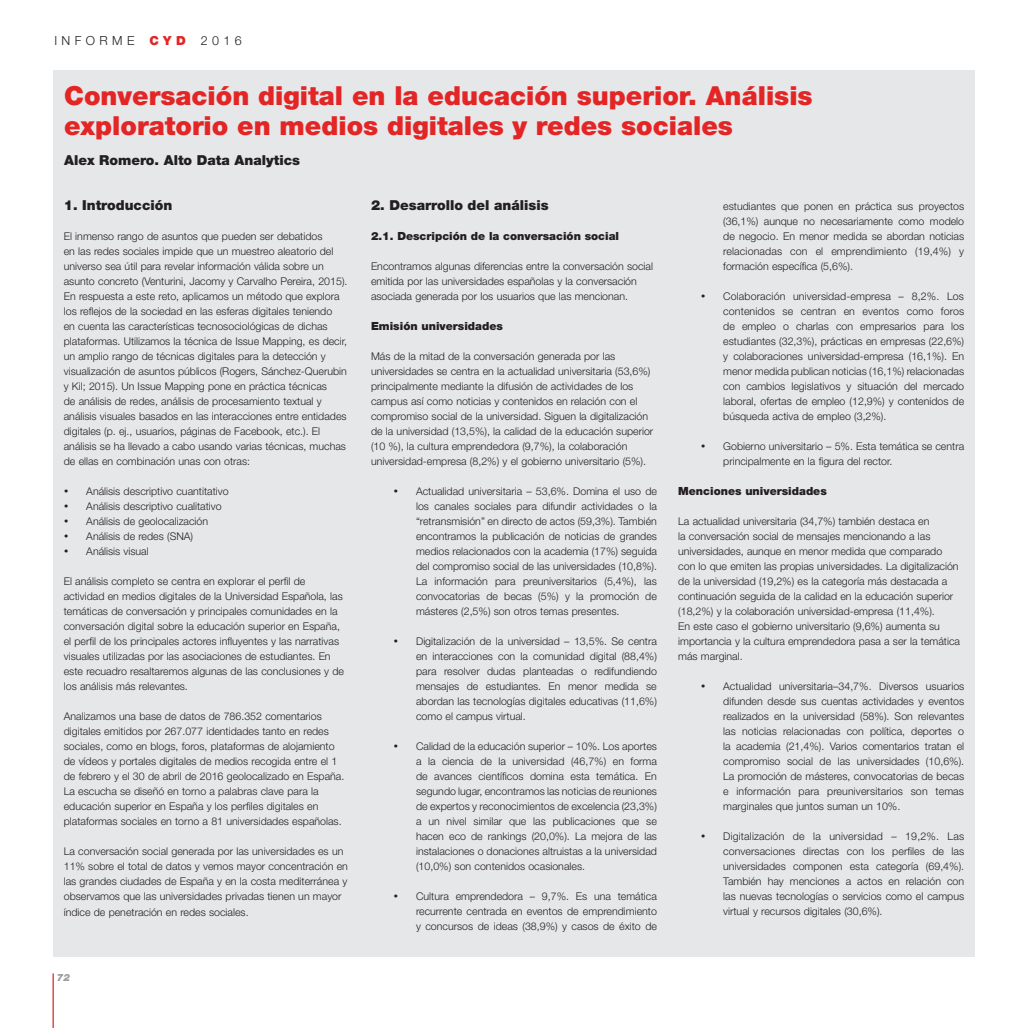
<style>
.page{position:relative;width:1028px;height:1028px;background:#fff}
.page>*{position:absolute;margin:0;border:0;box-sizing:border-box;transform-origin:0 0}
.t1{font:900 26.25px/30px "Helvetica Neue LT";color:#e32525}
.t2{font:900 13.75px "Helvetica Neue LT";color:#231f20}
.t3{font:300 12.5px "Helvetica Neue LT";letter-spacing:.35em;color:#231f20}
.t4{font:900 11.25px "Helvetica Neue LT";color:#231f20}
.t5{font:300 10.62px/15px "Helvetica Neue LT";color:#231f20}
.t6{font:italic 900 10px "Helvetica Neue LT";color:#9d9fa2}
.s1{font-weight:900;color:#e32525}
</style>
<div class="page">
<hr style="left:53px;top:973px;width:1px;height:55px;background:#e32525">
<div style="left:53px;top:71px;width:921px;height:886px;background:#e6e7e9"></div>
<p class="t3" style="left:54px;top:33px;width:189px">INFORME <span class="s1">CYD</span> 2016</p>
<h1 class="t1" style="left:64px;top:81px;width:750px">Conversación digital en la educación superior. Análisis exploratorio en medios digitales y redes sociales</h1>
<p class="t2" style="left:64px;top:152px;width:237px">Alex Romero. Alto Data Analytics</p>
<p class="t2" style="left:64px;top:197px;width:110px">1. Introducción</p>
<p class="t5" style="left:64px;top:229px;width:285px">El inmenso rango de asuntos que pueden ser debatidos<br>en las redes sociales impide que un muestreo aleatorio del universo sea útil para revelar información válida sobre un asunto concreto (Venturini, Jacomy y Carvalho Pereira, 2015).<br>En respuesta a este reto, aplicamos un método que explora los reflejos de la sociedad en las esferas digitales teniendo<br>en cuenta las características tecnosociológicas de dichas plataformas. Utilizamos la técnica de Issue Mapping, es decir, un amplio rango de técnicas digitales para la detección y visualización de asuntos públicos (Rogers, Sánchez-Querubin y Kil; 2015). Un Issue Mapping pone en práctica técnicas<br>de análisis de redes, análisis de procesamiento textual y análisis visuales basados en las interacciones entre entidades digitales (p. ej., usuarios, páginas de Facebook, etc.). El análisis se ha llevado a cabo usando varias técnicas, muchas de ellas en combinación unas con otras:</p>
<p class="t5" style="left:64px;top:484px;width:166px">• Análisis descriptivo cuantitativo</p>
<p class="t5" style="left:64px;top:499px;width:159px">• Análisis descriptivo cualitativo</p>
<p class="t5" style="left:64px;top:514px;width:146px">• Análisis de geolocalización</p>
<p class="t5" style="left:64px;top:529px;width:131px">• Análisis de redes (SNA)</p>
<p class="t5" style="left:64px;top:544px;width:86px">• Análisis visual</p>
<p class="t5" style="left:64px;top:574px;width:282px">El análisis completo se centra en explorar el perfil de actividad en medios digitales de la Universidad Española, las temáticas de conversación y principales comunidades en la conversación digital sobre la educación superior en España, el perfil de los principales actores influyentes y las narrativas visuales utilizadas por las asociaciones de estudiantes. En este recuadro resaltaremos algunas de las conclusiones y de los análisis más relevantes.</p>
<p class="t5" style="left:64px;top:709px;width:282px">Analizamos una base de datos de 786.352 comentarios digitales emitidos por 267.077 identidades tanto en redes sociales, como en blogs, foros, plataformas de alojamiento de vídeos y portales digitales de medios recogida entre el 1 de febrero y el 30 de abril de 2016 geolocalizado en España.<br>La escucha se diseñó en torno a palabras clave para la educación superior en España y los perfiles digitales en plataformas sociales en torno a 81 universidades españolas.</p>
<p class="t5" style="left:64px;top:844px;width:286px">La conversación social generada por las universidades es un 11% sobre el total de datos y vemos mayor concentración en las grandes ciudades de España y en la costa mediterránea y observamos que las universidades privadas tienen un mayor índice de penetración en redes sociales.</p>
<p class="t2" style="left:371px;top:197px;width:179px">2. Desarrollo del análisis</p>
<p class="t4" style="left:371px;top:229px;width:250px">2.1. Descripción de la conversación social</p>
<p class="t5" style="left:371px;top:259px;width:283px">Encontramos algunas diferencias entre la conversación social emitida por las universidades españolas y la conversación asociada generada por los usuarios que las mencionan.</p>
<p class="t4" style="left:371px;top:319px;width:133px">Emisión universidades</p>
<p class="t5" style="left:371px;top:349px;width:284px">Más de la mitad de la conversación generada por las universidades se centra en la actualidad universitaria (53,6%) principalmente mediante la difusión de actividades de los campus así como noticias y contenidos en relación con el compromiso social de la universidad. Siguen la digitalización de la universidad (13,5%), la calidad de la educación superior (10 %), la cultura emprendedora (9,7%), la colaboración universidad-empresa (8,2%) y el gobierno universitario (5%).</p>
<p class="t5" style="left:416px;top:484px;width:242px;text-align:justify;text-indent:-23px">• Actualidad universitaria – 53,6%. Domina el uso de los canales sociales para difundir actividades o la “retransmisión” en directo de actos (59,3%). También encontramos la publicación de noticias de grandes medios relacionados con la academia (17%) seguida del compromiso social de las universidades (10,8%).<br>La información para preuniversitarios (5,4%), las convocatorias de becas (5%) y la promoción de másteres (2,5%) son otros temas presentes.</p>
<p class="t5" style="left:416px;top:634px;width:242px;text-align:justify;text-indent:-23px">• Digitalización de la universidad – 13,5%. Se centra en interacciones con la comunidad digital (88,4%) para resolver dudas planteadas o redifundiendo mensajes de estudiantes. En menor medida se abordan las tecnologías digitales educativas (11,6%) como el campus virtual.</p>
<p class="t5" style="left:416px;top:739px;width:242px;text-align:justify;text-indent:-23px">• Calidad de la educación superior – 10%. Los aportes a la ciencia de la universidad (46,7%) en forma de avances científicos domina esta temática. En segundo lugar, encontramos las noticias de reuniones de expertos y reconocimientos de excelencia (23,3%) a un nivel similar que las publicaciones que se hacen eco de rankings (20,0%). La mejora de las instalaciones o donaciones altruistas a la universidad (10,0%) son contenidos ocasionales.</p>
<p class="t5" style="left:416px;top:889px;width:242px;text-align:justify;text-indent:-23px">• Cultura emprendedora – 9,7%. Es una temática recurrente centrada en eventos de emprendimiento y concursos de ideas (38,9%) y casos de éxito de</p>
<p class="t5" style="left:723px;top:199px;width:242px;text-align:justify">estudiantes que ponen en práctica sus proyectos (36,1%) aunque no necesariamente como modelo de negocio. En menor medida se abordan noticias relacionadas con el emprendimiento (19,4%) y formación específica (5,6%).</p>
<p class="t5" style="left:723px;top:289px;width:242px;text-align:justify;text-indent:-23px">• Colaboración universidad-empresa – 8,2%. Los contenidos se centran en eventos como foros de empleo o charlas con empresarios para los estudiantes (32,3%), prácticas en empresas (22,6%) y colaboraciones universidad-empresa (16,1%). En menor medida publican noticias (16,1%) relacionadas con cambios legislativos y situación del mercado laboral, ofertas de empleo (12,9%) y contenidos de búsqueda activa de empleo (3,2%).</p>
<p class="t5" style="left:723px;top:439px;width:242px;text-indent:-23px">• Gobierno universitario – 5%. Esta temática se centra principalmente en la figura del rector.</p>
<p class="t4" style="left:678px;top:484px;width:150px">Menciones universidades</p>
<p class="t5" style="left:678px;top:514px;width:283px">La actualidad universitaria (34,7%) también destaca en<br>la conversación social de mensajes mencionando a las universidades, aunque en menor medida que comparado con lo que emiten las propias universidades. La digitalización de la universidad (19,2%) es la categoría más destacada a continuación seguida de la calidad en la educación superior (18,2%) y la colaboración universidad-empresa (11,4%).<br>En este caso el gobierno universitario (9,6%) aumenta su importancia y la cultura emprendedora pasa a ser la temática más marginal.</p>
<p class="t5" style="left:723px;top:679px;width:243px;text-align:justify;text-indent:-23px">• Actualidad universitaria–34,7%. Diversos usuarios difunden desde sus cuentas actividades y eventos realizados en la universidad (58%). Son relevantes las noticias relacionadas con política, deportes o la academia (21,4%). Varios comentarios tratan el compromiso social de las universidades (10,6%).<br>La promoción de másteres, convocatorias de becas e información para preuniversitarios son temas marginales que juntos suman un 10%.</p>
<p class="t5" style="left:723px;top:829px;width:242px;text-align:justify;text-indent:-23px">• Digitalización de la universidad – 19,2%. Las conversaciones directas con los perfiles de las universidades componen esta categoría (69,4%).<br>También hay menciones a actos en relación con las nuevas tecnologías o servicios como el campus virtual y recursos digitales (30,6%).</p>
<p class="t6" style="left:57px;top:971px;width:15px">72</p>
</div>
